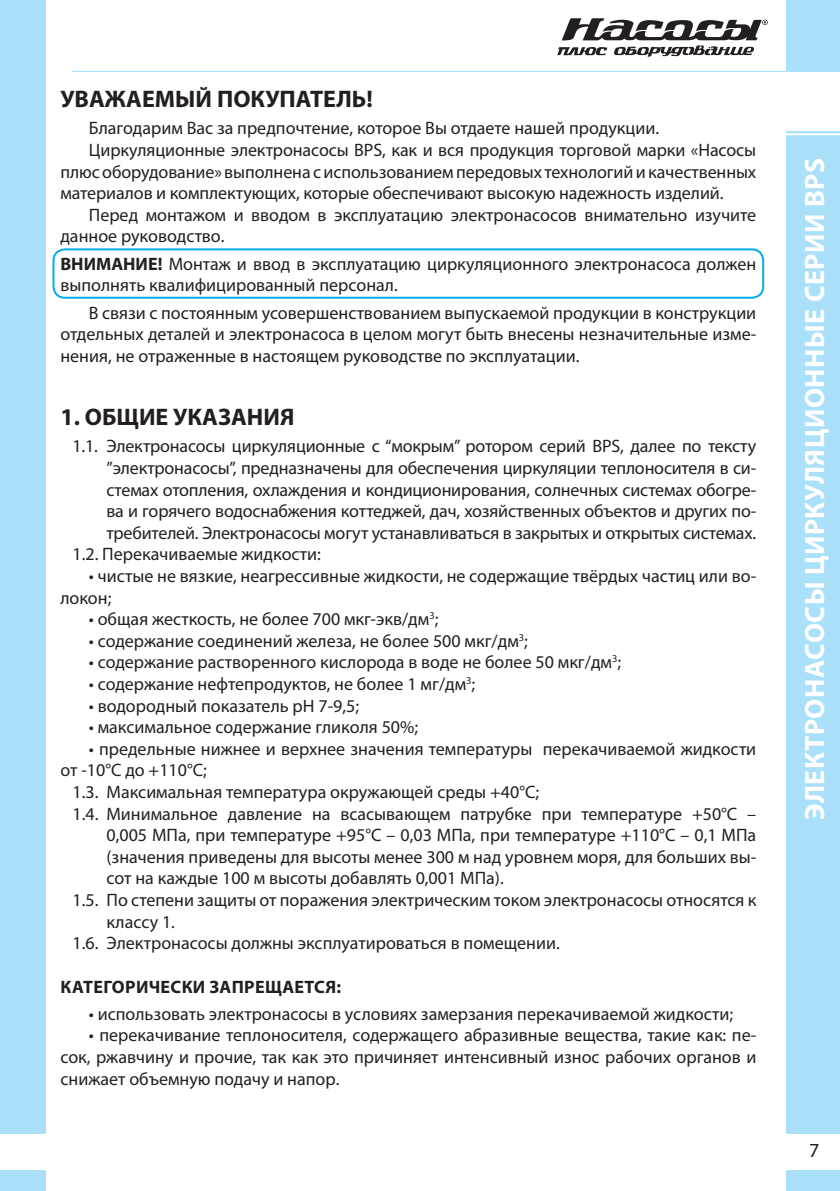
<style>
.page{position:relative;width:840px;height:1191px;background:#fff}
.page>*{position:absolute;margin:0;border:0;box-sizing:border-box;transform-origin:0 0}
.t1{font:700 28px "Myriad Pro";letter-spacing:.02em;color:#fff}
.Заголовок{font:700 24px "Myriad Pro";color:#231f20}
.t2{font:20px "Myriad Pro";color:#231f20}
.Text{font:18px/21.6px "Myriad Pro";color:#231f20;text-align:justify}
.Список_цифр{font:18px/21.6px "Myriad Pro";color:#231f20;text-align:justify}
.внимание{font:18px/21.6px "Myriad Pro";color:#231f20}
.Заголовок-2{font:700 18px "Myriad Pro";letter-spacing:.02em;color:#231f20}
.s1{font-weight:700}
</style>
<div class="page">
<div style="left:785px;top:0;width:54px;height:1191px;background:#aae0f9"></div>
<div style="left:558px;top:72px;width:281px;height:59px;background:#fff"></div>
<hr style="left:784px;top:133px;width:55px;height:2px;background:#fff">
<hr style="left:72px;top:71px;width:713px;height:1px;background:#aae0f9">
<svg style="left:557px;top:18px;width:210px;height:39px"></svg>
<div style="left:0;top:0;width:45px;height:1191px;background:#aae0f9"></div>
<div style="left:0;top:1134px;width:839px;height:35px;background:#fff"></div>
<div style="left:52px;top:248px;width:711px;height:51px;border:2px solid #00aeef;border-radius:11px"></div>
<p class="Заголовок" style="left:60px;top:83px;width:313px">УВАЖАЕМЫЙ ПОКУПАТЕЛЬ!</p>
<p class="Text" style="left:89px;top:117px;width:571px">Благодарим Вас за предпочтение, которое Вы отдаете нашей продукции.</p>
<p class="Text" style="left:60px;top:139px;width:697px;text-indent:28px">Циркуляционные электронасосы BPS, как и вся продукция торговой марки «Насосы плюс оборудование» выполнена с использованием передовых технологий и качественных материалов и комплектующих, которые обеспечивают высокую надежность изделий.</p>
<p class="Text" style="left:60px;top:204px;width:697px;text-indent:28px">Перед монтажом и вводом в эксплуатацию электронасосов внимательно изучите данное руководство.</p>
<p class="внимание" style="left:60px;top:252px;width:697px"><span class="s1">ВНИМАНИЕ!</span> Монтаж и ввод в эксплуатацию циркуляционного электронасоса должен выполнять квалифицированный персонал.</p>
<p class="Text" style="left:60px;top:301px;width:697px;text-indent:28px">В связи с постоянным усовершенствованием выпускаемой продукции в конструкции отдельных деталей и электронасоса в целом могут быть внесены незначительные изме&shy;нения, не отраженные в настоящем руководстве по эксплуатации.</p>
<p class="Заголовок" style="left:60px;top:401px;width:235px">1. ОБЩИЕ УКАЗАНИЯ</p>
<p class="Список_цифр" style="left:106px;top:435px;width:651px;text-indent:-34px">1.1. Электронасосы циркуляционные с “мокрым” ротором серий BPS, далее по тексту ”электронасосы”, предназначены для обеспечения циркуляции теплоносителя в си&shy;стемах отопления, охлаждения и кондиционирования, солнечных системах обогре&shy;ва и горячего водоснабжения коттеджей, дач, хозяйственных объектов и других по&shy;требителей. Электронасосы могут устанавливаться в закрытых и открытых системах.</p>
<p class="Список_цифр" style="left:72px;top:543px;width:250px">1.2. Перекачиваемые жидкости:</p>
<p class="Text" style="left:60px;top:565px;width:697px;text-indent:28px">• чистые не вязкие, неагрессивные жидкости, не содержащие твёрдых частиц или во&shy;локон;</p>
<p class="Text" style="left:89px;top:608px;width:351px">• общая жесткость, не более 700 мкг-экв/дм<sup>3</sup>;</p>
<p class="Text" style="left:89px;top:629px;width:440px">• содержание соединений железа, не более 500 мкг/дм<sup>3</sup>;</p>
<p class="Text" style="left:89px;top:651px;width:533px">• содержание растворенного кислорода в воде не более 50 мкг/дм<sup>3</sup>;</p>
<p class="Text" style="left:89px;top:673px;width:388px">• содержание нефтепродуктов, не более 1 мг/дм<sup>3</sup>;</p>
<p class="Text" style="left:89px;top:694px;width:272px">• водородный показатель рН 7-9,5;</p>
<p class="Text" style="left:89px;top:716px;width:330px">• максимальное содержание гликоля 50%;</p>
<p class="Text" style="left:60px;top:737px;width:697px;text-indent:28px">• предельные нижнее и верхнее значения температуры перекачиваемой жидкости от -10°С до +110°С;</p>
<p class="Список_цифр" style="left:72px;top:781px;width:468px">1.3. Максимальная температура окружающей среды +40°С;</p>
<p class="Список_цифр" style="left:106px;top:802px;width:651px;text-indent:-34px">1.4. Минимальное давление на всасывающем патрубке при температуре +50°С – 0,005 МПа, при температуре +95°С – 0,03 МПа, при температуре +110°С – 0,1 МПа (значения приведены для высоты менее 300 м над уровнем моря, для больших вы&shy;сот на каждые 100 м высоты добавлять 0,001 МПа).</p>
<p class="Список_цифр" style="left:106px;top:889px;width:651px;text-indent:-34px">1.5. По степени защиты от поражения электрическим током электронасосы относятся к классу 1.</p>
<p class="Список_цифр" style="left:72px;top:932px;width:488px">1.6. Электронасосы должны эксплуатироваться в помещении.</p>
<p class="Заголовок-2" style="left:61px;top:974px;width:282px">КАТЕГОРИЧЕСКИ ЗАПРЕЩАЕТСЯ:</p>
<p class="Text" style="left:89px;top:1002px;width:645px">• использовать электронасосы в условиях замерзания перекачиваемой жидкости;</p>
<p class="Text" style="left:60px;top:1024px;width:697px;text-indent:28px">• перекачивание теплоносителя, содержащего абразивные вещества, такие как: пе&shy;сок, ржавчину и прочие, так как это причиняет интенсивный износ рабочих органов и снижает объемную подачу и напор.</p>
<h1 class="t1" style="left:796px;top:820px;width:663px;rotate:-90deg">ЭЛЕКТРОНАСОСЫ ЦИРКУЛЯЦИОННЫЕ CЕРИИ BPS</h1>
<p class="t2" style="left:808px;top:1137px;width:12px">7</p>
</div>
